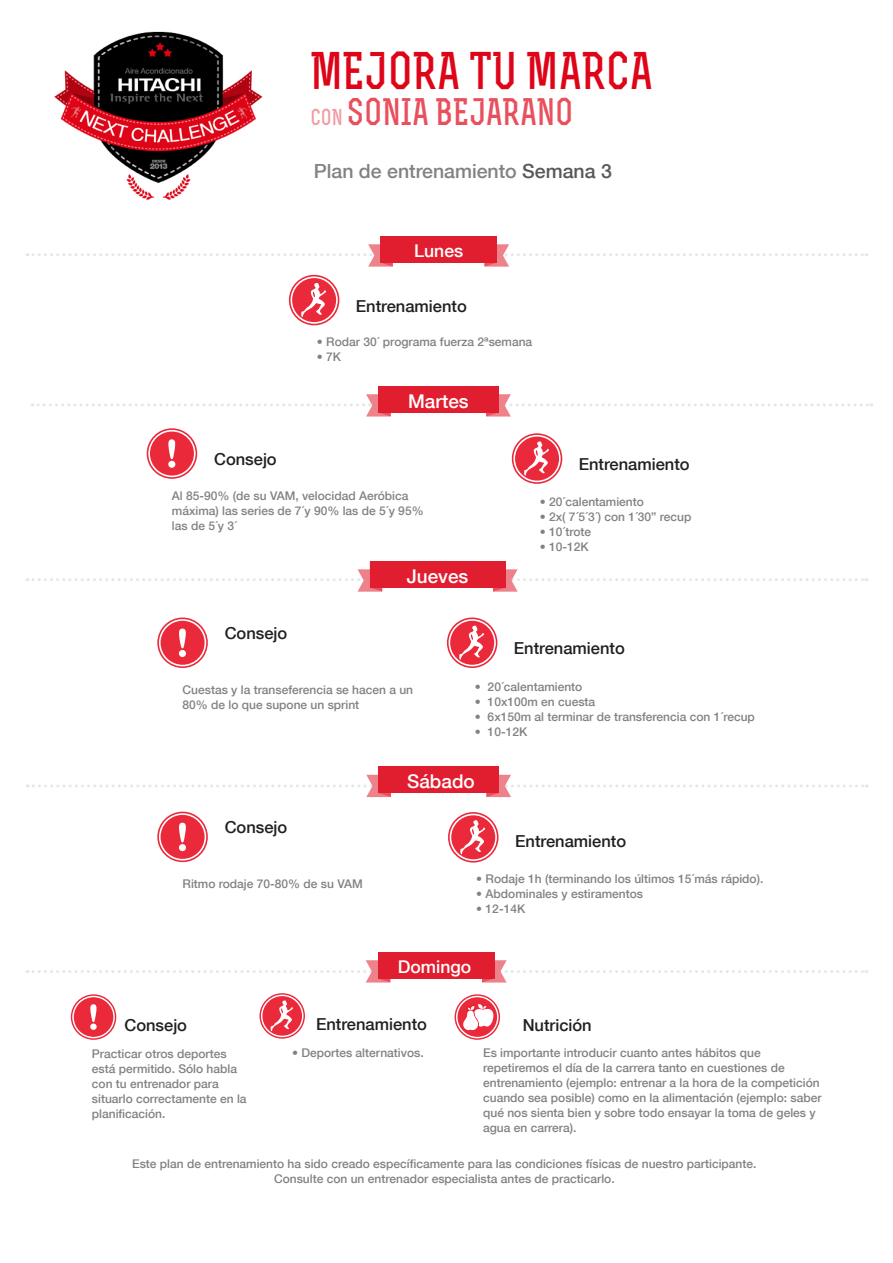
<style>
.page{position:relative;width:893px;height:1263px;background:#fff}
.page>*{position:absolute;margin:0;border:0;box-sizing:border-box;transform-origin:0 0}
.t1{font:700 49.5px "Rex";color:#de0518}
.t2{font:700 35.85px "Rex";color:#e8505d}
.t3{font:500 19.5px "Helvetica Neue";color:#808285}
.t4{font:500 18.9px "Helvetica Neue";color:#fff}
.t5{font:500 17.55px "Helvetica Neue";color:#fff}
.t6{font:500 16.5px "Helvetica Neue";color:#231f20}
.t7{font:500 12px/15px "Helvetica Neue";color:#808285}
.s1{font-size:21.45px;color:#f29ba3}
.s2{color:#57585a}
</style>
<div class="page">
<img style="left:54px;top:31px;width:209px;height:169px">
<svg style="left:27px;top:244px;width:840px;height:23px"></svg>
<div style="left:380px;top:236px;width:117px;height:27px;background:#e11e2f"></div>
<svg style="left:290px;top:276px;width:48px;height:48px"></svg>
<svg style="left:147px;top:428px;width:50px;height:51px"></svg>
<svg style="left:148px;top:430px;width:48px;height:47px"></svg>
<svg style="left:27px;top:561px;width:840px;height:31px"></svg>
<div style="left:370px;top:561px;width:135px;height:27px;background:#e11e2f"></div>
<svg style="left:32px;top:386px;width:840px;height:31px"></svg>
<div style="left:378px;top:386px;width:120px;height:26px;background:#e11e2f"></div>
<svg style="left:447px;top:617px;width:50px;height:51px"></svg>
<svg style="left:449px;top:619px;width:47px;height:47px"></svg>
<svg style="left:157px;top:617px;width:51px;height:51px"></svg>
<svg style="left:159px;top:619px;width:47px;height:47px"></svg>
<svg style="left:512px;top:433px;width:50px;height:51px"></svg>
<svg style="left:513px;top:435px;width:48px;height:47px"></svg>
<svg style="left:27px;top:766px;width:840px;height:31px"></svg>
<div style="left:379px;top:766px;width:120px;height:27px;background:#e11e2f"></div>
<svg style="left:448px;top:812px;width:50px;height:50px"></svg>
<svg style="left:450px;top:814px;width:47px;height:47px"></svg>
<svg style="left:27px;top:952px;width:840px;height:30px"></svg>
<div style="left:378px;top:952px;width:116px;height:26px;background:#e11e2f"></div>
<svg style="left:259px;top:993px;width:46px;height:46px"></svg>
<svg style="left:261px;top:995px;width:42px;height:42px"></svg>
<svg style="left:71px;top:994px;width:45px;height:46px"></svg>
<svg style="left:72px;top:996px;width:43px;height:42px"></svg>
<svg style="left:455px;top:994px;width:45px;height:46px"></svg>
<svg style="left:456px;top:996px;width:43px;height:42px"></svg>
<svg style="left:157px;top:812px;width:51px;height:50px"></svg>
<svg style="left:159px;top:813px;width:47px;height:47px"></svg>
<p class="t1" style="left:310px;top:40px;width:344px">MEJORA TU MARCA</p>
<p class="t2" style="left:310px;top:90px;width:265px"><span class="s1">CON</span> SONIA BEJARANO</p>
<p class="t3" style="left:314px;top:156px;width:300px">Plan de entrenamiento <span class="s2">Semana 3</span></p>
<p class="t5" style="left:414px;top:236px;width:51px">Lunes</p>
<p class="t6" style="left:356px;top:292px;width:112px">Entrenamiento</p>
<p class="t7" style="left:317px;top:334px;width:217px">• Rodar 30´ programa fuerza 2ªsemana</p>
<p class="t7" style="left:317px;top:349px;width:26px">• 7K</p>
<p class="t6" style="left:214px;top:446px;width:64px">Consejo</p>
<p class="t4" style="left:408px;top:386px;width:62px">Martes</p>
<p class="t7" style="left:172px;top:487px;width:253px">Al 85-90% (de su VAM, velocidad Aeróbica máxima) las series de 7´y 90% las de 5´y 95% las de 5´y 3´</p>
<p class="t6" style="left:225px;top:620px;width:64px">Consejo</p>
<p class="t4" style="left:407px;top:561px;width:63px">Jueves</p>
<p class="t6" style="left:579px;top:451px;width:112px">Entrenamiento</p>
<p class="t7" style="left:540px;top:494px;width:106px">• 20´calentamiento</p>
<p class="t7" style="left:540px;top:509px;width:153px">• 2x( 7´5´3´) con 1´30” recup</p>
<p class="t7" style="left:540px;top:524px;width:53px">• 10´trote</p>
<p class="t7" style="left:540px;top:539px;width:50px">• 10-12K</p>
<p class="t6" style="left:514px;top:635px;width:112px">Entrenamiento</p>
<p class="t7" style="left:183px;top:682px;width:232px">Cuestas y la transeferencia se hacen a un<br>80% de lo que supone un sprint</p>
<p class="t7" style="left:475px;top:678px;width:109px">• 20´calentamiento</p>
<p class="t7" style="left:475px;top:693px;width:122px">• 10x100m en cuesta</p>
<p class="t7" style="left:475px;top:708px;width:281px">• 6x150m al terminar de transferencia con 1´recup</p>
<p class="t7" style="left:475px;top:723px;width:54px">• 10-12K</p>
<p class="t6" style="left:225px;top:814px;width:64px">Consejo</p>
<p class="t7" style="left:183px;top:876px;width:182px">Ritmo rodaje 70-80% de su VAM</p>
<p class="t4" style="left:407px;top:766px;width:69px">Sábado</p>
<p class="t6" style="left:515px;top:828px;width:112px">Entrenamiento</p>
<p class="t7" style="left:476px;top:871px;width:289px">• Rodaje 1h (terminando los últimos 15´más rápido).</p>
<p class="t7" style="left:476px;top:886px;width:168px">• Abdominales y estiramentos</p>
<p class="t7" style="left:476px;top:901px;width:50px">• 12-14K</p>
<p class="t5" style="left:398px;top:952px;width:75px">Domingo</p>
<p class="t6" style="left:124px;top:1012px;width:64px">Consejo</p>
<p class="t6" style="left:316px;top:1011px;width:112px">Entrenamiento</p>
<p class="t6" style="left:523px;top:1012px;width:71px">Nutrición</p>
<p class="t7" style="left:92px;top:1046px;width:156px">Practicar otros deportes está permitido. Sólo habla con tu entrenador para situarlo correctamente en la planificación.</p>
<p class="t7" style="left:483px;top:1045px;width:340px">Es importante introducir cuanto antes hábitos que repetiremos el día de la carrera tanto en cuestiones de entrenamiento (ejemplo: entrenar a la hora de la competición cuando sea posible) como en la alimentación (ejemplo: saber qué nos sienta bien y sobre todo ensayar la toma de geles y agua en carrera).</p>
<p class="t7" style="left:292px;top:1045px;width:133px">• Deportes alternativos.</p>
<p class="t7" style="left:132px;top:1155px;width:626px">Este plan de entrenamiento ha sido creado específicamente para las condiciones físicas de nuestro participante.</p>
<p class="t7" style="left:274px;top:1170px;width:342px">Consulte con un entrenador especialista antes de practicarlo.</p>
</div>
